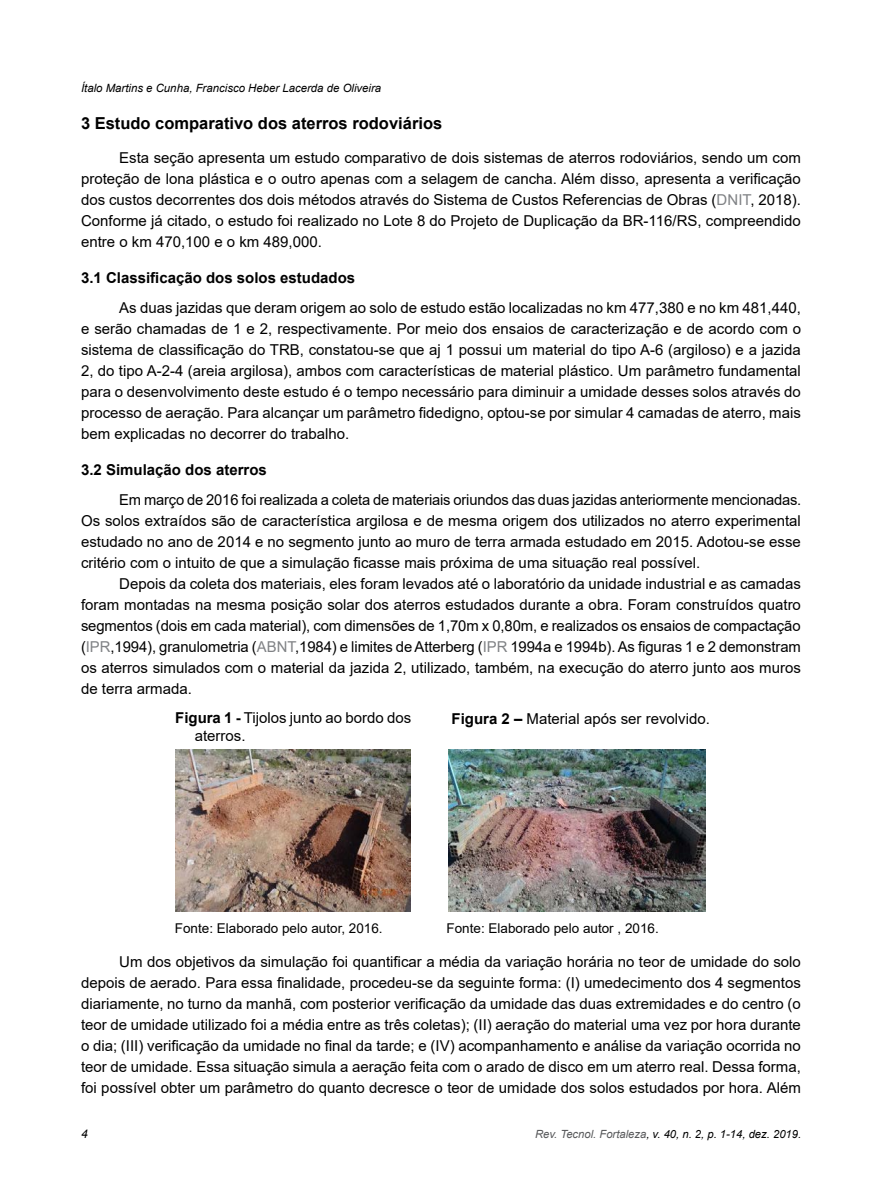
<style>
.page{position:relative;width:882px;height:1188px;background:#fff}
.page>*{position:absolute;margin:0;border:0;box-sizing:border-box;transform-origin:0 0}
.Subtítulo{font:700 16.5px "Arial";color:#000}
.TEXTO{font:15px/21px "Arial";color:#000;text-align:justify}
.Figura{font:15px/18px "Arial";color:#000}
.Subtitulo_2{font:700 15px "Arial";color:#000}
.legenda{font:13.5px "Arial";color:#000}
.t1{font:italic 12px "Arial";color:#000}
.t2{font:italic 11.4px "Arial";color:#000}
.t3{font:italic 11.25px "Arial";color:#000}
.s1{color:#808285}
.s2{font-weight:700}
.s3{color:#58595b}
</style>
<div class="page">
<img style="left:175px;top:750px;width:235px;height:162px">
<img style="left:449px;top:750px;width:257px;height:162px">
<p class="t2" style="left:81px;top:81px;width:302px">Ítalo Martins e Cunha, Francisco Heber Lacerda de Oliveira</p>
<p class="Subtítulo" style="left:81px;top:112px;width:363px">3 Estudo comparativo dos aterros rodoviários</p>
<p class="TEXTO" style="left:81px;top:147px;width:721px;text-indent:38px">Esta seção apresenta um estudo comparativo de dois sistemas de aterros rodoviários, sendo um com proteção de lona plástica e o outro apenas com a selagem de cancha. Além disso, apresenta a verificação dos custos decorrentes dos dois métodos através do Sistema de Custos Referencias de Obras (<span class="s1">DNIT</span>, 2018).<br>Conforme já citado, o estudo foi realizado no Lote 8 do Projeto de Duplicação da BR-116/RS, compreendido entre o km 470,100 e o km 489,000.</p>
<p class="Subtitulo_2" style="left:81px;top:267px;width:276px">3.1 Classificação dos solos estudados</p>
<p class="TEXTO" style="left:81px;top:297px;width:722px;text-indent:38px">As duas jazidas que deram origem ao solo de estudo estão localizadas no km 477,380 e no km 481,440, e serão chamadas de 1 e 2, respectivamente. Por meio dos ensaios de caracterização e de acordo com o sistema de classificação do TRB, constatou-se que aj 1 possui um material do tipo A-6 (argiloso) e a jazida 2, do tipo A-2-4 (areia argilosa), ambos com características de material plástico. Um parâmetro fundamental para o desenvolvimento deste estudo é o tempo necessário para diminuir a umidade desses solos através do processo de aeração. Para alcançar um parâmetro fidedigno, optou-se por simular 4 camadas de aterro, mais bem explicadas no decorrer do trabalho.</p>
<p class="Subtitulo_2" style="left:81px;top:459px;width:187px">3.2 Simulação dos aterros</p>
<p class="TEXTO" style="left:81px;top:489px;width:722px;text-indent:38px">Em março de 2016 foi realizada a coleta de materiais oriundos das duas jazidas anteriormente mencionadas.<br>Os solos extraídos são de característica argilosa e de mesma origem dos utilizados no aterro experimental estudado no ano de 2014 e no segmento junto ao muro de terra armada estudado em 2015. Adotou-se esse critério com o intuito de que a simulação ficasse mais próxima de uma situação real possível.</p>
<p class="TEXTO" style="left:81px;top:573px;width:721px;text-indent:38px">Depois da coleta dos materiais, eles foram levados até o laboratório da unidade industrial e as camadas foram montadas na mesma posição solar dos aterros estudados durante a obra. Foram construídos quatro segmentos (dois em cada material), com dimensões de 1,70m x 0,80m, e realizados os ensaios de compactação (<span class="s1">IPR</span>,1994), granulometria (<span class="s1">ABNT</span>,1984) e limites de Atterberg (<span class="s1">IPR</span> 1994a e 1994b). As figuras 1 e 2 demonstram os aterros simulados com o material da jazida 2, utilizado, também, na execução do aterro junto aos muros de terra armada.</p>
<p class="Figura" style="left:452px;top:710px;width:260px"><span class="s2">Figura 2 –</span> Material após ser revolvido.</p>
<p class="Figura" style="left:195px;top:709px;width:218px;text-indent:-19px"><span class="s2">Figura 1 -</span> Tijolos junto ao bordo dos aterros.</p>
<p class="legenda" style="left:175px;top:919px;width:209px">Fonte: Elaborado pelo autor, 2016.</p>
<p class="legenda" style="left:446px;top:919px;width:214px">Fonte: Elaborado pelo autor , 2016.</p>
<p class="TEXTO" style="left:81px;top:951px;width:721px;text-indent:38px">Um dos objetivos da simulação foi quantificar a média da variação horária no teor de umidade do solo depois de aerado. Para essa finalidade, procedeu-se da seguinte forma: (I) umedecimento dos 4 segmentos diariamente, no turno da manhã, com posterior verificação da umidade das duas extremidades e do centro (o teor de umidade utilizado foi a média entre as três coletas); (II) aeração do material uma vez por hora durante o dia; (III) verificação da umidade no final da tarde; e (IV) acompanhamento e análise da variação ocorrida no teor de umidade. Essa situação simula a aeração feita com o arado de disco em um aterro real. Dessa forma, foi possível obter um parâmetro do quanto decresce o teor de umidade dos solos estudados por hora. Além</p>
<p class="t1" style="left:81px;top:1126px;width:8px">4</p>
<p class="t3" style="left:535px;top:1127px;width:268px"><span class="s3">Rev. Tecnol. Fortaleza</span>, v. 40, n. 2, p. 1-14, dez. 2019.</p>
</div>
